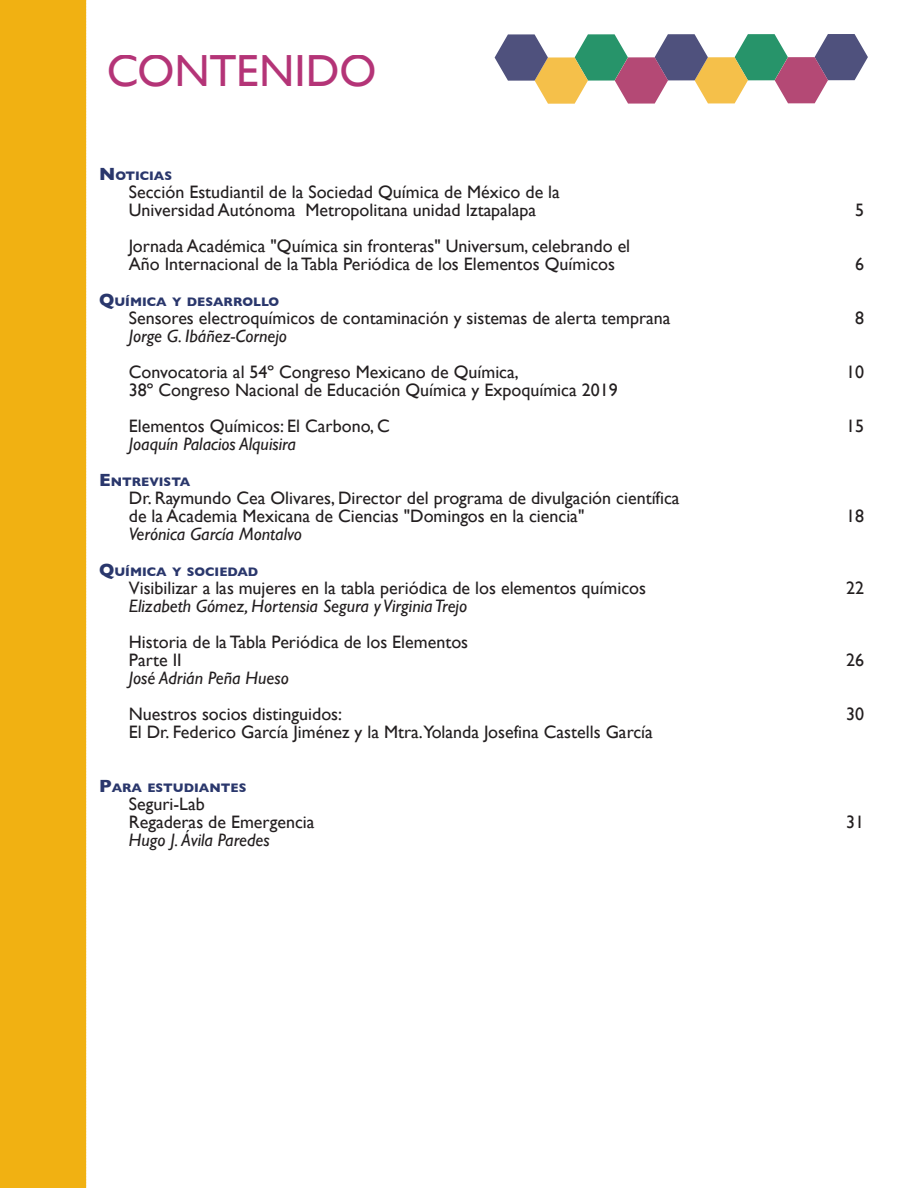
<style>
.page{position:relative;width:918px;height:1188px;background:#fff}
.page>*{position:absolute;margin:0;border:0;box-sizing:border-box;transform-origin:0 0}
.t1{font:45px "Gill Sans";letter-spacing:-.005em;color:#a7105f}
.Indice_Cuerpo{font:18px/18px "Gill Sans";color:#231f20}
.Indice_Cuerpo-2{font:italic 18px "Gill Sans";color:#231f20}
.INDICE{font:18px "Gill Sans";color:#231f20}
.INDICE-2{font:700 12.6px "Gill Sans";color:#2a376c}
.s1{font-size:18px}
</style>
<div class="page">
<svg style="left:495px;top:34px;width:373px;height:70px"></svg>
<div style="left:0;top:0;width:86px;height:1188px;background:#f1b112"></div>
<h1 class="t1" style="left:106px;top:45px;width:272px">CONTENIDO</h1>
<p class="INDICE-2" style="left:99px;top:166px;width:75px"><span class="s1">N</span>OTICIAS</p>
<p class="Indice_Cuerpo" style="left:129px;top:183px;width:433px">Sección Estudiantil de la Sociedad Química de México de la<br>Universidad Autónoma Metropolitana unidad Iztapalapa</p>
<p class="Indice_Cuerpo" style="left:129px;top:237px;width:503px">Jornada Académica "Química sin fronteras" Universum, celebrando el</p>
<p class="Indice_Cuerpo" style="left:129px;top:255px;width:488px">Año Internacional de la Tabla Periódica de los Elementos Químicos</p>
<p class="INDICE-2" style="left:99px;top:292px;width:182px"><span class="s1">Q</span>UÍMICA Y DESARROLLO</p>
<p class="Indice_Cuerpo" style="left:129px;top:309px;width:543px">Sensores electroquímicos de contaminación y sistemas de alerta temprana</p>
<p class="Indice_Cuerpo-2" style="left:129px;top:326px;width:160px">Jorge G. Ibáñez-Cornejo</p>
<p class="Indice_Cuerpo" style="left:129px;top:363px;width:391px">Convocatoria al 54º Congreso Mexicano de Química,</p>
<p class="Indice_Cuerpo" style="left:129px;top:381px;width:490px">38º Congreso Nacional de Educación Química y Expoquímica 2019</p>
<p class="Indice_Cuerpo" style="left:129px;top:417px;width:263px">Elementos Químicos: El Carbono, C</p>
<p class="Indice_Cuerpo-2" style="left:129px;top:434px;width:169px">Joaquín Palacios Alquisira</p>
<p class="INDICE-2" style="left:99px;top:472px;width:93px"><span class="s1">E</span> NTREVISTA</p>
<p class="Indice_Cuerpo" style="left:129px;top:489px;width:552px">Dr. Raymundo Cea Olivares, Director del programa de divulgación científica de la Academia Mexicana de Ciencias "Domingos en la ciencia"</p>
<p class="Indice_Cuerpo-2" style="left:129px;top:524px;width:175px">Verónica García Montalvo</p>
<p class="INDICE-2" style="left:99px;top:562px;width:161px"><span class="s1">Q</span>UÍMICA Y SOCIEDAD</p>
<p class="Indice_Cuerpo" style="left:129px;top:579px;width:519px">Visibilizar a las mujeres en la tabla periódica de los elementos químicos</p>
<p class="Indice_Cuerpo-2" style="left:129px;top:596px;width:340px">Elizabeth Gómez, Hortensia Segura y Virginia Trejo</p>
<p class="Indice_Cuerpo" style="left:129px;top:633px;width:341px">Historia de la Tabla Periódica de los Elementos</p>
<p class="Indice_Cuerpo" style="left:129px;top:651px;width:54px">Parte II</p>
<p class="Indice_Cuerpo-2" style="left:129px;top:668px;width:162px">José Adrián Peña Hueso</p>
<p class="Indice_Cuerpo" style="left:129px;top:705px;width:215px">Nuestros socios distinguidos:</p>
<p class="Indice_Cuerpo" style="left:129px;top:723px;width:525px">El Dr. Federico García Jiménez y la Mtra.Yolanda Josefina Castells García</p>
<p class="INDICE-2" style="left:99px;top:778px;width:149px"><span class="s1">P</span>ARA ESTUDIANTES</p>
<p class="Indice_Cuerpo" style="left:129px;top:795px;width:77px">Seguri-Lab</p>
<p class="Indice_Cuerpo" style="left:129px;top:813px;width:187px">Regaderas de Emergencia</p>
<p class="Indice_Cuerpo-2" style="left:129px;top:830px;width:142px">Hugo J. Ávila Paredes</p>
<p class="INDICE" style="left:855px;top:199px;width:10px">5</p>
<p class="INDICE" style="left:855px;top:253px;width:10px">6</p>
<p class="INDICE" style="left:855px;top:307px;width:10px">8</p>
<p class="INDICE" style="left:846px;top:361px;width:19px">10</p>
<p class="INDICE" style="left:846px;top:415px;width:19px">15</p>
<p class="INDICE" style="left:846px;top:505px;width:19px">18</p>
<p class="INDICE" style="left:846px;top:577px;width:19px">22</p>
<p class="INDICE" style="left:846px;top:649px;width:19px">26</p>
<p class="INDICE" style="left:846px;top:703px;width:19px">30</p>
<p class="INDICE" style="left:846px;top:811px;width:19px">31</p>
</div>
